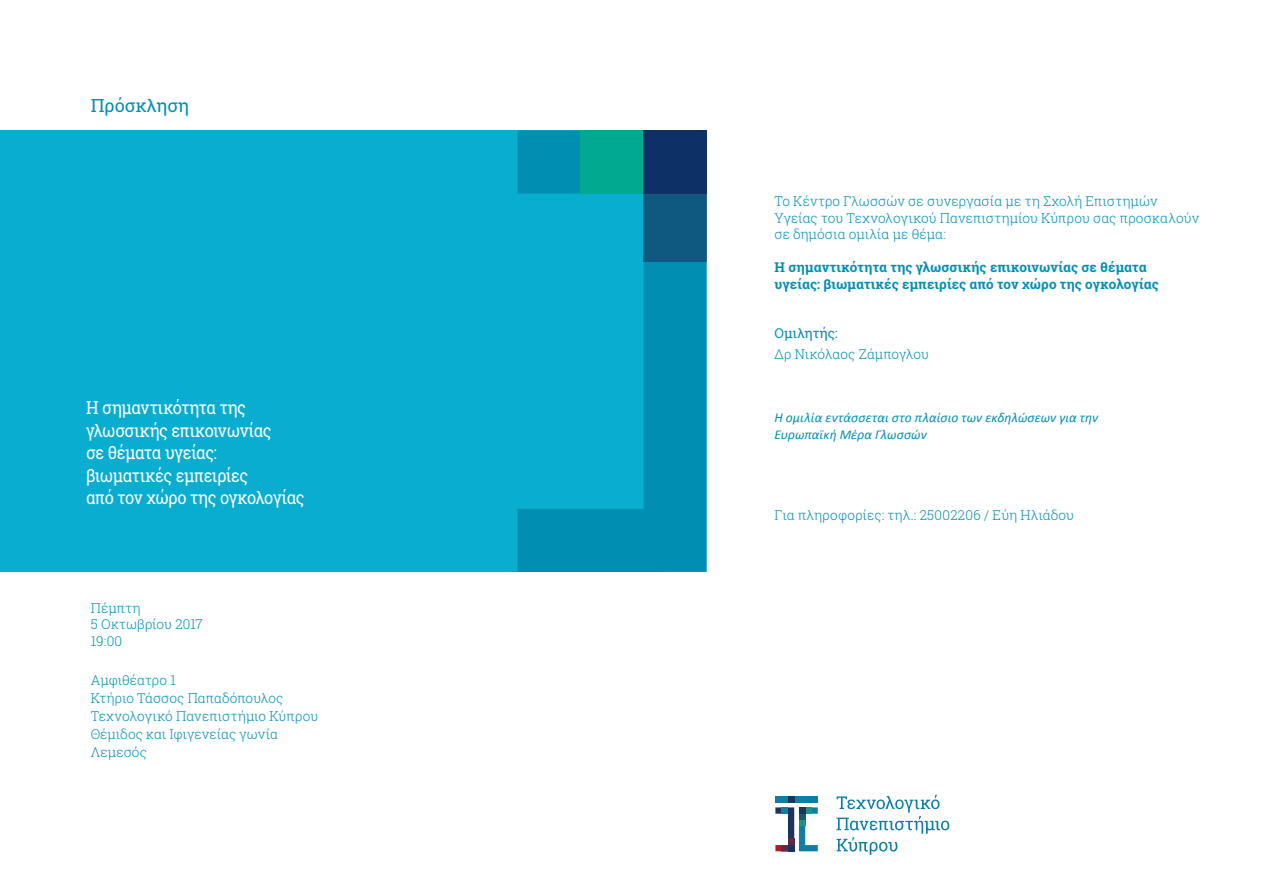
<style>
.page{position:relative;width:1263px;height:893px;background:#fff}
.page>*{position:absolute;margin:0;border:0;box-sizing:border-box;transform-origin:0 0}
.t1{font:18px/22.5px "Roboto Slab";letter-spacing:-.03em;color:#fff;scale:.91 1}
.t2{font:18px "Roboto Slab";color:#008fb3}
.t3{font:300 13.5px/18px "Roboto Slab";letter-spacing:.005em;color:#008fb3}
.t4{font:700 13.5px/16.5px "Roboto Slab";letter-spacing:.005em;color:#008fb3}
.t5{font:italic 13.5px/16.5px "Calibri";letter-spacing:.005em;color:#008fb3}
.t6{font:13.5px "Roboto Slab";letter-spacing:-.005em;color:#008fb3}
</style>
<div class="page">
<div style="left:0;top:131px;width:663px;height:441px;background:#09adcf"></div>
<svg style="left:517px;top:131px;width:190px;height:441px"></svg>
<div style="left:581px;top:131px;width:63px;height:63px;background:#00a98f"></div>
<div style="left:644px;top:131px;width:63px;height:63px;background:#0d3166"></div>
<div style="left:644px;top:194px;width:63px;height:68px;background:#0f587f"></div>
<svg style="left:836px;top:795px;width:113px;height:60px"></svg>
<div style="left:775px;top:796px;width:43px;height:7px;background:#0e7ea5"></div>
<div style="left:788px;top:796px;width:6px;height:7px;background:#1a345d"></div>
<svg style="left:775px;top:807px;width:43px;height:44px"></svg>
<h1 class="t2" style="left:91px;top:94px;width:100px">Πρόσκληση</h1>
<h1 class="t1" style="left:86px;top:396px;width:242px">Η σημαντικότητα της γλωσσικής επικοινωνίας<br>σε θέματα υγείας: βιωματικές εμπειρίες<br>από τον χώρο της ογκολογίας</h1>
<p class="t3" style="left:91px;top:599px;width:114px;line-height:16.5px">Πέμπτη<br>5 Οκτωβρίου 2017<br>19:00</p>
<p class="t3" style="left:91px;top:671px;width:229px">Αμφιθέατρο 1<br>Κτήριο Τάσσος Παπαδόπουλος<br>Τεχνολογικό Πανεπιστήμιο Κύπρου<br>Θέμιδος και Ιφιγενείας γωνία<br>Λεμεσός</p>
<p class="t3" style="left:774px;top:193px;width:426px;line-height:16.5px">Το Κέντρο Γλωσσών σε συνεργασία με τη Σχολή Επιστημών<br>Υγείας του Τεχνολογικού Πανεπιστημίου Κύπρου σας προσκαλούν σε δημόσια ομιλία με θέμα:</p>
<p class="t4" style="left:774px;top:259px;width:386px">Η σημαντικότητα της γλωσσικής επικοινωνίας σε θέματα υγείας: βιωματικές εμπειρίες από τον χώρο της ογκολογίας</p>
<p class="t6" style="left:774px;top:324px;width:65px">Ομιλητής:</p>
<p class="t3" style="left:774px;top:345px;width:156px">∆ρ Νικόλαος Ζάμπογλου</p>
<p class="t5" style="left:774px;top:409px;width:325px">Η ομιλία εντάσσεται στο πλαίσιο των εκδηλώσεων για την<br>Ευρωπαϊκή Μέρα Γλωσσών</p>
<p class="t3" style="left:774px;top:506px;width:301px">Για πληροφορίες: τηλ.: 25002206 / Εύη Ηλιάδου</p>
</div>
